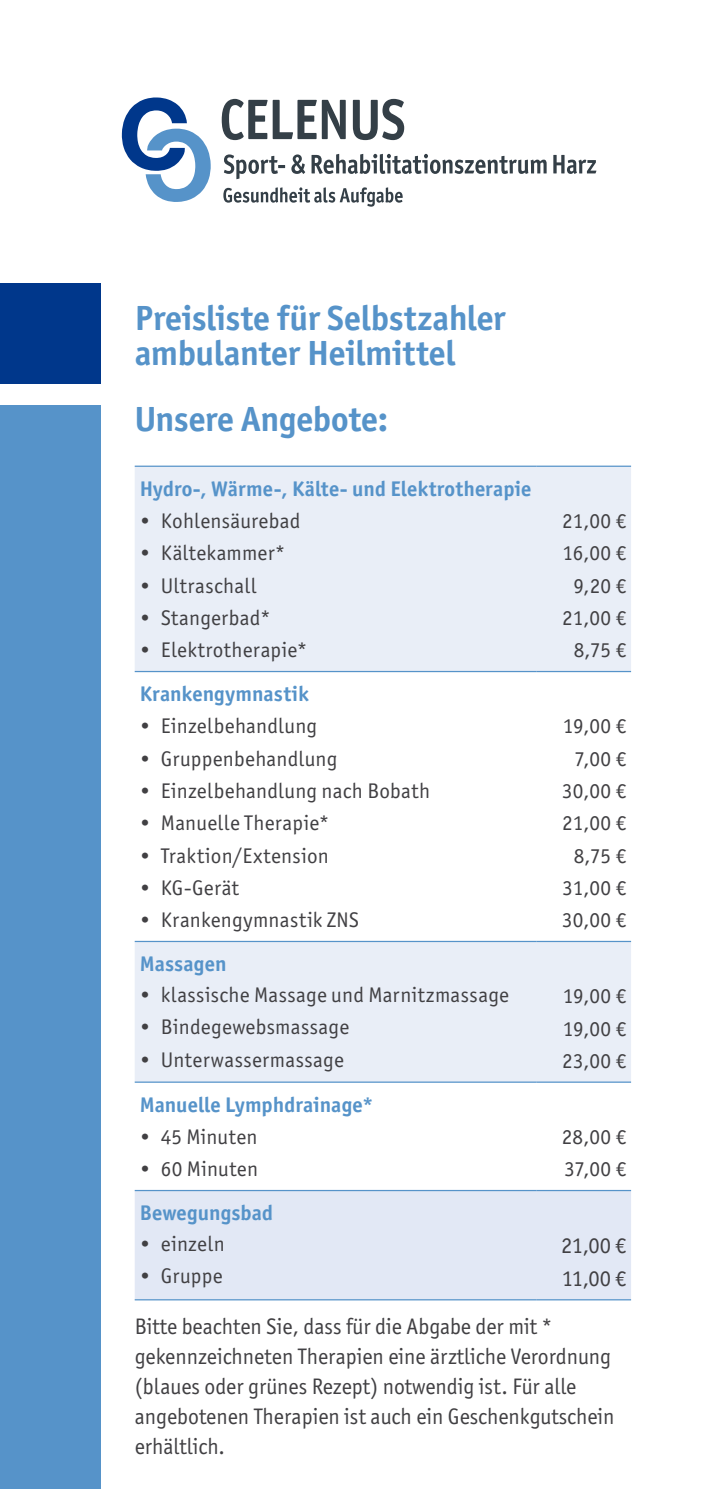
<style>
.page{position:relative;width:702px;height:1489px;background:#fff}
.page>*{position:absolute;margin:0;border:0;box-sizing:border-box;transform-origin:0 0}
.Fly_Große_Headline_b{font:700 35px/35px "Officina Sans ITC Pro";letter-spacing:-.005em;color:#5693c9}
.Fly_Fließtext_Block{font:22.5px/30px "Officina Sans ITC Pro";color:#414043}
.Fly_Kleine_Aufzählun{font:22.5px "Officina Sans ITC Pro";letter-spacing:-.015em;color:#414043}
.Fly_Kleine_Aufzählun-2{font:21.25px "Officina Sans ITC Pro";letter-spacing:.015em;color:#414043}
.Fly_Kleine_Headline{font:700 21.25px "Officina Sans ITC Pro";letter-spacing:.005em;color:#5693c9}
</style>
<div class="page">
<svg style="left:135px;top:467px;width:496px;height:614px;fill:#e9eef7"></svg>
<div style="left:135px;top:1191px;width:496px;height:107px;background:#e2e8f5"></div>
<hr style="left:135px;top:465px;width:401px;height:2px;background:#5693c9">
<hr style="left:536px;top:465px;width:95px;height:2px;background:#5693c9">
<hr style="left:135px;top:1298px;width:401px;height:2px;background:#5693c9">
<hr style="left:536px;top:1298px;width:95px;height:2px;background:#5693c9">
<hr style="left:135px;top:671px;width:401px;height:1px;background:#5693c9">
<hr style="left:536px;top:671px;width:95px;height:1px;background:#5693c9">
<hr style="left:135px;top:940px;width:401px;height:2px;background:#5693c9">
<hr style="left:536px;top:940px;width:95px;height:2px;background:#5693c9">
<hr style="left:135px;top:1081px;width:401px;height:1px;background:#5693c9">
<hr style="left:536px;top:1081px;width:95px;height:1px;background:#5693c9">
<hr style="left:135px;top:1189px;width:401px;height:2px;background:#5693c9">
<hr style="left:536px;top:1189px;width:95px;height:2px;background:#5693c9">
<svg style="left:222px;top:99px;width:45px;height:41px"></svg>
<svg style="left:273px;top:100px;width:73px;height:39px"></svg>
<svg style="left:353px;top:99px;width:51px;height:41px"></svg>
<svg style="left:122px;top:97px;width:89px;height:105px"></svg>
<svg style="left:223px;top:187px;width:179px;height:20px"></svg>
<svg style="left:224px;top:154px;width:61px;height:25px"></svg>
<svg style="left:291px;top:154px;width:14px;height:20px"></svg>
<svg style="left:311px;top:154px;width:235px;height:20px"></svg>
<svg style="left:553px;top:155px;width:43px;height:19px"></svg>
<div style="left:0;top:283px;width:100px;height:101px;background:#00378b"></div>
<div style="left:0;top:405px;width:100px;height:1083px;background:#5693c9"></div>
<p class="Fly_Große_Headline_b" style="left:135px;top:300px;width:372px">Preisliste für Selbstzahler ambulanter Heilmittel</p>
<p class="Fly_Große_Headline_b" style="left:135px;top:401px;width:255px">Unsere Angebote:</p>
<p class="Fly_Kleine_Headline" style="left:140px;top:475px;width:393px">Hydro-, Wärme-, Kälte- und Elektrotherapie</p>
<p class="Fly_Kleine_Aufzählun-2" style="left:140px;top:508px;width:162px">• Kohlensäurebad</p>
<p class="Fly_Kleine_Aufzählun-2" style="left:140px;top:540px;width:147px">• Kältekammer*</p>
<p class="Fly_Kleine_Aufzählun-2" style="left:140px;top:573px;width:118px">• Ultraschall</p>
<p class="Fly_Kleine_Aufzählun-2" style="left:140px;top:605px;width:133px">• Stangerbad*</p>
<p class="Fly_Kleine_Aufzählun-2" style="left:140px;top:637px;width:169px">• Elektrotherapie*</p>
<p class="Fly_Kleine_Headline" style="left:140px;top:680px;width:170px">Krankengymnastik</p>
<p class="Fly_Kleine_Aufzählun-2" style="left:140px;top:713px;width:179px">• Einzelbehandlung</p>
<p class="Fly_Kleine_Aufzählun-2" style="left:140px;top:746px;width:199px">• Gruppenbehandlung</p>
<p class="Fly_Kleine_Aufzählun-2" style="left:140px;top:778px;width:292px">• Einzelbehandlung nach Bobath</p>
<p class="Fly_Kleine_Aufzählun-2" style="left:140px;top:810px;width:191px">• Manuelle Therapie*</p>
<p class="Fly_Kleine_Aufzählun-2" style="left:140px;top:843px;width:191px">• Traktion/Extension</p>
<p class="Fly_Kleine_Aufzählun-2" style="left:140px;top:875px;width:101px">• KG-Gerät</p>
<p class="Fly_Kleine_Aufzählun-2" style="left:140px;top:907px;width:221px">• Krankengymnastik ZNS</p>
<p class="Fly_Kleine_Headline" style="left:140px;top:950px;width:88px">Massagen</p>
<p class="Fly_Kleine_Aufzählun-2" style="left:140px;top:982px;width:371px">• klassische Massage und Marnitzmassage</p>
<p class="Fly_Kleine_Aufzählun-2" style="left:140px;top:1014px;width:211px">• Bindegewebsmassage</p>
<p class="Fly_Kleine_Aufzählun-2" style="left:140px;top:1046px;width:206px">• Unterwassermassage</p>
<p class="Fly_Kleine_Headline" style="left:140px;top:1091px;width:235px">Manuelle Lymphdrainage*</p>
<p class="Fly_Kleine_Aufzählun-2" style="left:140px;top:1124px;width:119px">• 45 Minuten</p>
<p class="Fly_Kleine_Aufzählun-2" style="left:140px;top:1156px;width:120px">• 60 Minuten</p>
<p class="Fly_Kleine_Headline" style="left:140px;top:1199px;width:135px">Bewegungsbad</p>
<p class="Fly_Kleine_Aufzählun-2" style="left:140px;top:1231px;width:87px">• einzeln</p>
<p class="Fly_Kleine_Aufzählun-2" style="left:140px;top:1263px;width:84px">• Gruppe</p>
<p class="Fly_Kleine_Aufzählun-2" style="left:562px;top:508px;width:65px">21,00 €</p>
<p class="Fly_Kleine_Aufzählun-2" style="left:562px;top:540px;width:65px">16,00 €</p>
<p class="Fly_Kleine_Aufzählun-2" style="left:573px;top:573px;width:54px">9,20 €</p>
<p class="Fly_Kleine_Aufzählun-2" style="left:562px;top:605px;width:65px">21,00 €</p>
<p class="Fly_Kleine_Aufzählun-2" style="left:573px;top:637px;width:54px">8,75 €</p>
<p class="Fly_Kleine_Aufzählun-2" style="left:562px;top:713px;width:65px">19,00 €</p>
<p class="Fly_Kleine_Aufzählun-2" style="left:574px;top:746px;width:53px">7,00 €</p>
<p class="Fly_Kleine_Aufzählun-2" style="left:562px;top:778px;width:66px">30,00 €</p>
<p class="Fly_Kleine_Aufzählun-2" style="left:562px;top:810px;width:65px">21,00 €</p>
<p class="Fly_Kleine_Aufzählun-2" style="left:573px;top:843px;width:54px">8,75 €</p>
<p class="Fly_Kleine_Aufzählun-2" style="left:562px;top:875px;width:65px">31,00 €</p>
<p class="Fly_Kleine_Aufzählun-2" style="left:562px;top:907px;width:66px">30,00 €</p>
<p class="Fly_Kleine_Aufzählun-2" style="left:562px;top:983px;width:65px">19,00 €</p>
<p class="Fly_Kleine_Aufzählun-2" style="left:562px;top:1015px;width:65px">19,00 €</p>
<p class="Fly_Kleine_Aufzählun-2" style="left:562px;top:1048px;width:66px">23,00 €</p>
<p class="Fly_Kleine_Aufzählun-2" style="left:561px;top:1124px;width:66px">28,00 €</p>
<p class="Fly_Kleine_Aufzählun-2" style="left:564px;top:1156px;width:63px">37,00 €</p>
<p class="Fly_Kleine_Aufzählun" style="left:561px;top:1232px;width:66px">21,00 €</p>
<p class="Fly_Kleine_Aufzählun" style="left:562px;top:1264px;width:66px">11,00 €</p>
<p class="Fly_Fließtext_Block" style="left:135px;top:1311px;width:481px">Bitte beachten Sie, dass für die Abgabe der mit * gekennzeichneten Therapien eine ärztliche Verordnung (blaues oder grünes Rezept) notwendig ist. Für alle angebotenen Therapien ist auch ein Geschenkgutschein erhältlich.</p>
</div>
